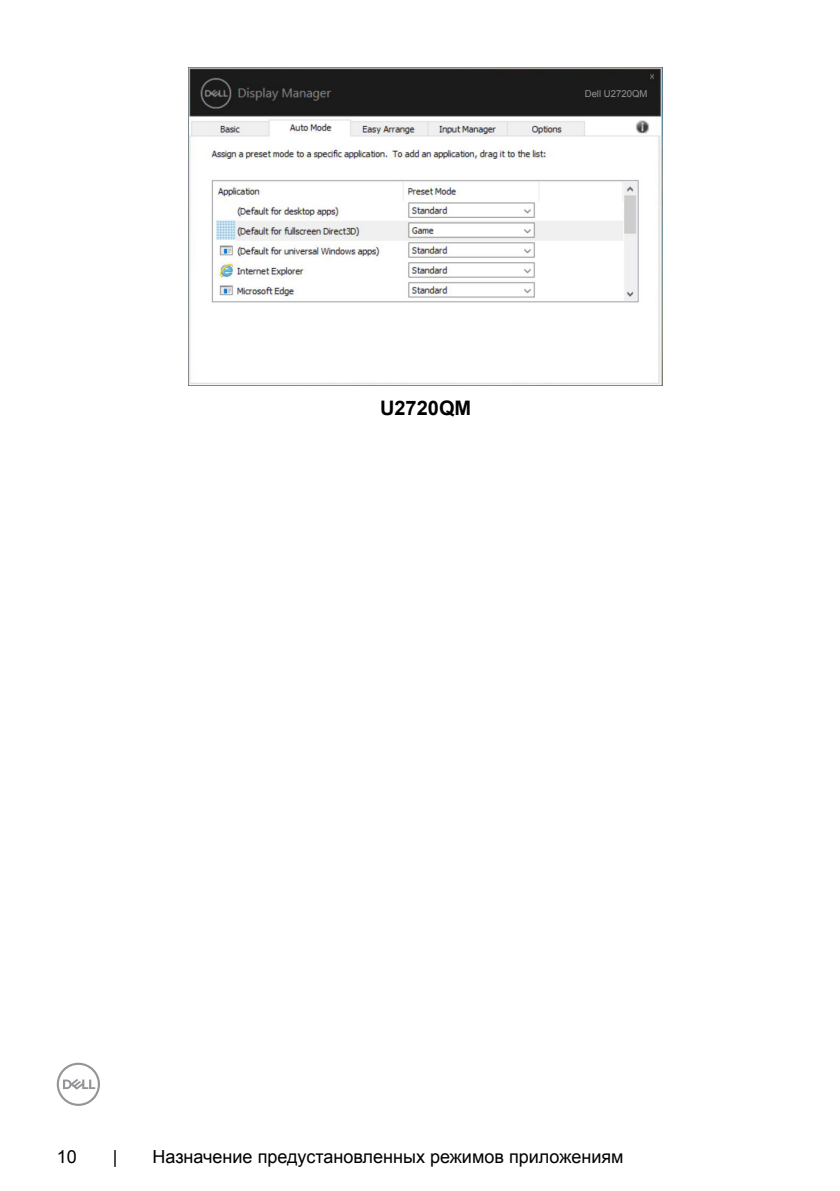
<style>
.page{position:relative;width:840px;height:1191px;background:#fff}
.page>*{position:absolute;margin:0;border:0;box-sizing:border-box;transform-origin:0 0}
.t1{font:700 20px "Arial";color:#000}
.t2{font:18px "Arial";color:#000}
.t3{font:9.6px "Arial";color:#939393}
</style>
<div class="page">
<svg style="left:57px;top:1062px;width:43px;height:44px"></svg>
<img style="left:189px;top:67px;width:473px;height:319px">
<div style="left:544px;top:88px;width:103px;height:11px;background:#1b1b1b"></div>
<p class="t3" style="left:584px;top:88px;width:64px">Dell U2720QM</p>
<p class="t1" style="left:380px;top:395px;width:93px">U2720QM</p>
<p class="t2" style="left:57px;top:1144px;width:22px">10</p>
<p class="t2" style="left:113px;top:1144px;width:6px">|</p>
<p class="t2" style="left:152px;top:1144px;width:472px">Назначение предустановленных режимов приложениям</p>
</div>
